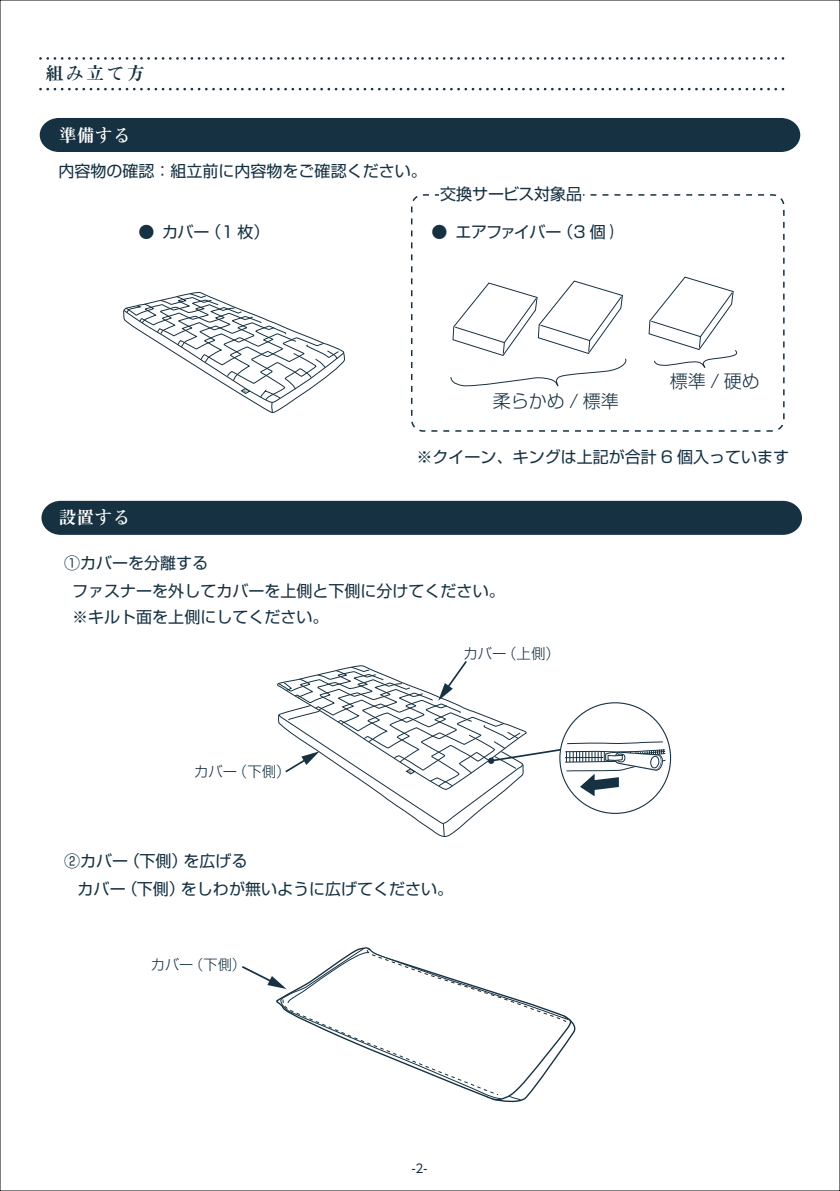
<style>
.page{position:relative;width:840px;height:1191px;background:#fff}
.page>*{position:absolute;margin:0;border:0;box-sizing:border-box;transform-origin:0 0}
.t1{font:700 18.2px "Mid Mi MA1 Std";letter-spacing:.115em;color:#163142}
.t2{font:300 18px "Shin Go Pro";color:#163142}
.t3{font:700 18px "Mid Mi MA1 Std";color:#fff}
.t4{font:16px/26.8px "Shin Go Pro";color:#163142}
.t5{font:16px "Shin Go Pro";letter-spacing:-.045em;color:#163142}
.t6{font:300 14.4px "Shin Go Pro";color:#163142}
.t7{font:300 14.2px "Shin Go Pro";color:#163142}
.t8{font:12px "UD Shin Go NT Pro";color:#163142}
</style>
<div class="page">
<svg style="left:40px;top:57px;width:743px;height:3px"></svg>
<svg style="left:40px;top:88px;width:743px;height:2px"></svg>
<div style="left:40px;top:118px;width:759px;height:34px;background:#163142"></div>
<svg style="left:242px;top:950px;width:334px;height:153px"></svg>
<div style="left:41px;top:501px;width:760px;height:34px;background:#163142"></div>
<svg style="left:123px;top:292px;width:222px;height:121px"></svg>
<svg style="left:450px;top:280px;width:177px;height:107px"></svg>
<svg style="left:648px;top:276px;width:90px;height:92px"></svg>
<div style="left:411px;top:194px;width:373px;height:238px;border:2px dashed #163142;border-radius:11px"></div>
<div style="left:439px;top:185px;width:143px;height:19px;background:#fff"></div>
<svg style="left:277px;top:661px;width:388px;height:176px"></svg>
<p class="t1" style="left:45px;top:60px;width:101px">組み立て方</p>
<p class="t3" style="left:59px;top:122px;width:73px">準備する</p>
<p class="t4" style="left:58px;top:155px;width:369px">内容物の確認：組立前に内容物をご確認ください。</p>
<p class="t4" style="left:440px;top:179px;width:143px">交換サービス対象品</p>
<p class="t4" style="left:138px;top:216px;width:132px">● カバー (1 枚）</p>
<p class="t5" style="left:431px;top:219px;width:183px">● エアファイバー (3 個 )</p>
<p class="t2" style="left:492px;top:387px;width:127px">柔らかめ / 標準</p>
<p class="t2" style="left:669px;top:367px;width:91px">標準 / 硬め</p>
<p class="t4" style="left:416px;top:442px;width:374px">※クイーン、キングは上記が合計 6 個入っています</p>
<p class="t3" style="left:58px;top:504px;width:74px">設置する</p>
<p class="t4" style="left:72px;top:548px;width:433px;text-indent:-8px">①カバーを分離する<br>ファスナーを外してカバーを上側と下側に分けてください。※キルト面を上側にしてください。</p>
<p class="t6" style="left:463px;top:641px;width:98px">カバー（上側）</p>
<p class="t6" style="left:194px;top:760px;width:98px">カバー（下側）</p>
<p class="t4" style="left:78px;top:844px;width:377px;line-height:28px;text-indent:-14px">②カバー (下側) を広げる<br>カバー (下側) をしわが無いように広げてください。</p>
<p class="t7" style="left:151px;top:952px;width:97px">カバー（下側）</p>
<p class="t8" style="left:411px;top:1158px;width:17px">-2-</p>
</div>
